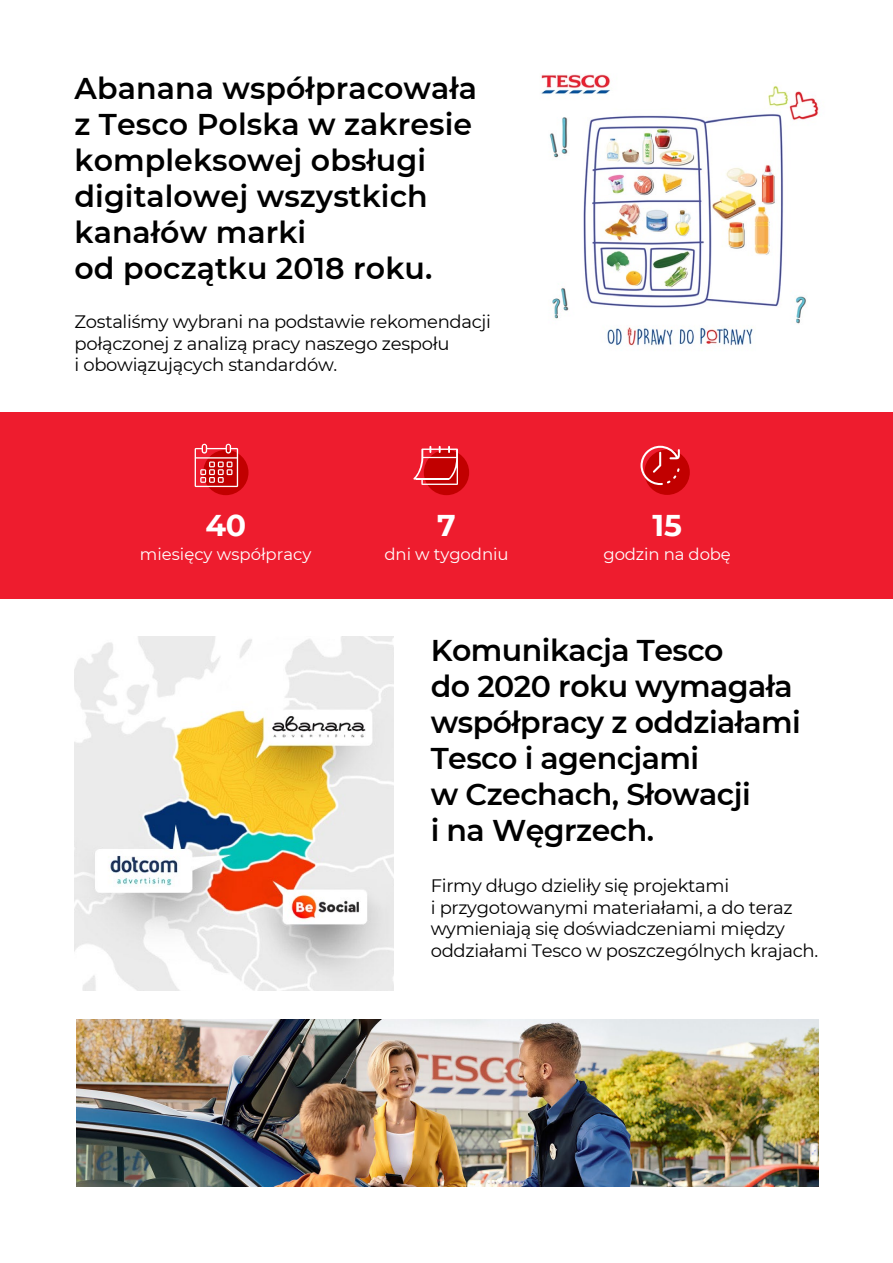
<style>
.page{position:relative;width:893px;height:1263px;background:#fff}
.page>*{position:absolute;margin:0;border:0;box-sizing:border-box;transform-origin:0 0}
.t1{font:600 30px/36px "Montserrat";letter-spacing:.005em;color:#000}
.t2{font:600 30px/36px "Montserrat";letter-spacing:-.02em;color:#000}
.t3{font:700 30px "Montserrat";color:#fff}
.t4{font:18px/21.6px "Montserrat";letter-spacing:-.02em;color:#000}
.t5{font:16.5px "Montserrat";letter-spacing:-.005em;color:#fff}
</style>
<div class="page">
<img style="left:541px;top:74px;width:278px;height:272px">
<div style="left:0;top:412px;width:893px;height:187px;background:#ee1c2e"></div>
<div style="left:203px;top:450px;width:45px;height:45px;background:#c10000;border-radius:50%"></div>
<svg style="left:195px;top:444px;width:43px;height:43px"></svg>
<div style="left:644px;top:450px;width:46px;height:45px;background:#c10000;border-radius:50%"></div>
<div style="left:424px;top:450px;width:45px;height:45px;background:#c10000;border-radius:50%"></div>
<svg style="left:640px;top:446px;width:40px;height:39px"></svg>
<svg style="left:413px;top:446px;width:45px;height:39px"></svg>
<img style="left:74px;top:636px;width:320px;height:354px">
<img style="left:76px;top:1020px;width:742px;height:166px">
<hr style="left:416px;top:478px;width:33px;height:2px;background:#fff">
<h1 class="t1" style="left:75px;top:69px;width:404px">Abanana współpracowała z Tesco Polska w zakresie kompleksowej obsługi digitalowej wszystkich kanałów marki<br>od początku 2018 roku.</h1>
<p class="t4" style="left:75px;top:310px;width:418px">Zostaliśmy wybrani na podstawie rekomendacji połączonej z analizą pracy naszego zespołu<br>i obowiązujących standardów.</p>
<h1 class="t3" style="left:205px;top:504px;width:42px">40</h1>
<p class="t5" style="left:140px;top:543px;width:173px">miesięcy współpracy</p>
<h1 class="t3" style="left:437px;top:504px;width:20px">7</h1>
<p class="t5" style="left:384px;top:543px;width:126px">dni w tygodniu</p>
<h1 class="t3" style="left:652px;top:504px;width:31px">15</h1>
<p class="t5" style="left:603px;top:543px;width:129px">godzin na dobę</p>
<h1 class="t2" style="left:431px;top:631px;width:372px">Komunikacja Tesco<br>do 2020 roku wymagała współpracy z oddziałami<br>Tesco i agencjami<br>w Czechach, Słowacji<br>i na Węgrzech.</h1>
<p class="t4" style="left:431px;top:874px;width:389px">Firmy długo dzieliły się projektami<br>i przygotowanymi materiałami, a do teraz wymieniają się doświadczeniami między oddziałami Tesco w poszczególnych krajach.</p>
</div>
